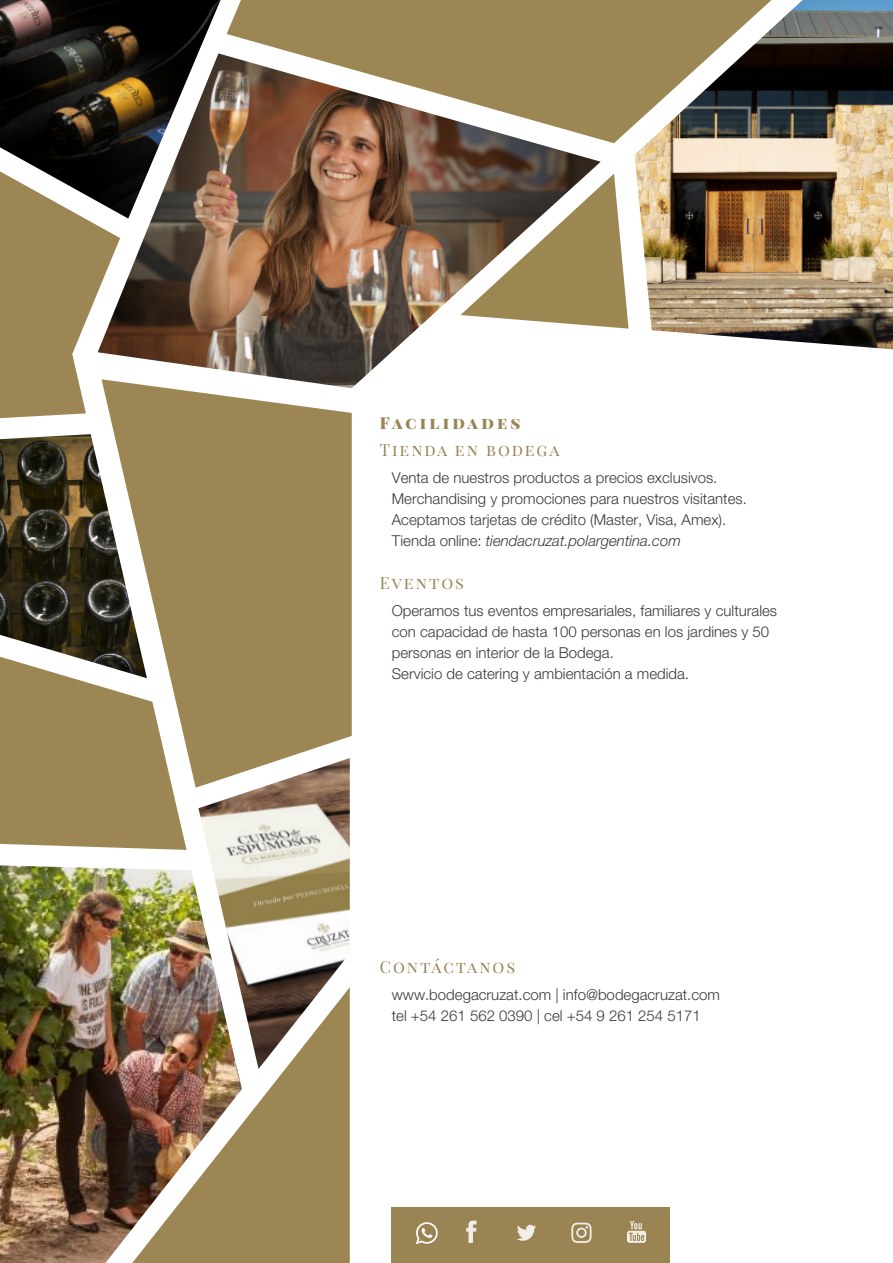
<style>
.page{position:relative;width:893px;height:1263px;background:#fff}
.page>*{position:absolute;margin:0;border:0;box-sizing:border-box;transform-origin:0 0}
.t1{font:16.5px "Playfair Display";letter-spacing:.12em;color:#9a8453}
.t2{font:900 16.5px "Playfair Display";letter-spacing:.2em;color:#9a8453}
.t3{font:300 15px/21px "Helvetica Neue";color:#3e3835}
.s1{font-style:italic}
</style>
<div class="page">
<img style="left:0;top:865px;width:198px;height:398px">
<svg style="left:0;top:219px;width:98px;height:199px;background:#a69366"></svg>
<img style="left:198px;top:788px;width:152px;height:199px">
<img style="left:98px;top:54px;width:503px;height:334px">
<svg style="left:102px;top:379px;width:250px;height:409px;background:#a59164"></svg>
<img style="left:0;top:434px;width:147px;height:223px">
<svg style="left:0;top:657px;width:186px;height:193px"></svg>
<img style="left:0;top:0;width:221px;height:219px">
<img style="left:132px;top:987px;width:218px;height:276px">
<div style="left:392px;top:1207px;width:278px;height:56px;background:#9a8453"></div>
<svg style="left:517px;top:1225px;width:19px;height:16px"></svg>
<svg style="left:466px;top:1220px;width:10px;height:23px"></svg>
<svg style="left:571px;top:1222px;width:21px;height:21px"></svg>
<svg style="left:627px;top:1221px;width:19px;height:22px"></svg>
<svg style="left:416px;top:1222px;width:22px;height:22px"></svg>
<svg style="left:227px;top:0;width:407px;height:143px;background:#a18b66"></svg>
<img style="left:634px;top:0;width:259px;height:349px">
<svg style="left:460px;top:174px;width:168px;height:155px"></svg>
<p class="t2" style="left:380px;top:412px;width:142px">FACILIDADES</p>
<p class="t1" style="left:380px;top:439px;width:181px">TIENDA EN BODEGA</p>
<p class="t3" style="left:392px;top:466px;width:357px">Venta de nuestros productos a precios exclusivos.<br>Merchandising y promociones para nuestros visitantes.<br>Aceptamos tarjetas de crédito (Master, Visa, Amex).<br>Tienda online: <span class="s1">tiendacruzat.polargentina.com</span></p>
<p class="t1" style="left:380px;top:572px;width:86px">EVENTOS</p>
<p class="t3" style="left:392px;top:600px;width:387px">Operamos tus eventos empresariales, familiares y culturales con capacidad de hasta 100 personas en los jardines y 50 personas en interior de la Bodega.<br>Servicio de catering y ambientación a medida.</p>
<p class="t1" style="left:380px;top:956px;width:137px">CONTÁCTANOS</p>
<p class="t3" style="left:392px;top:984px;width:330px">www.bodegacruzat.com | info@bodegacruzat.com tel +54 261 562 0390 | cel +54 9 261 254 5171</p>
</div>
